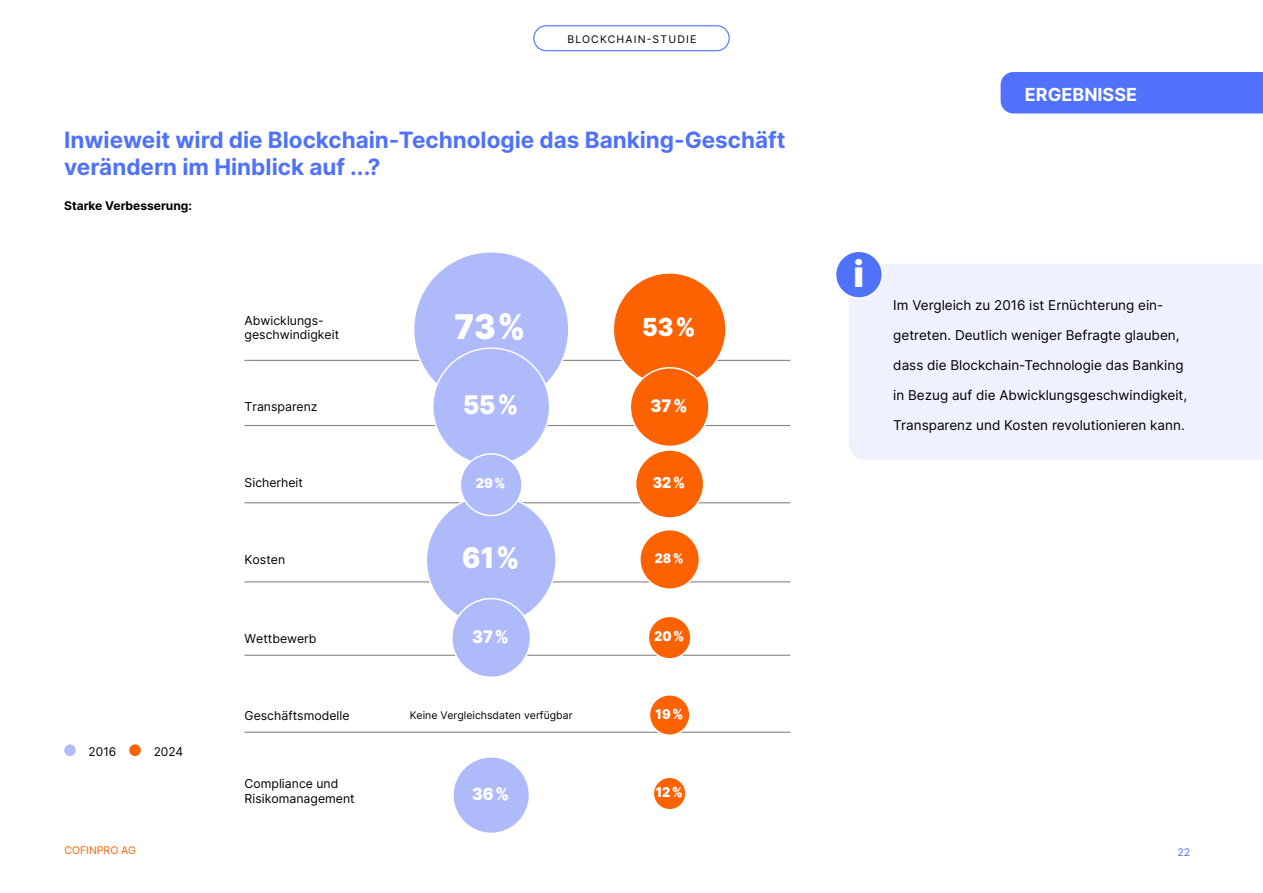
<style>
.page{position:relative;width:1263px;height:893px;background:#fff}
.page>*{position:absolute;margin:0;border:0;box-sizing:border-box;transform-origin:0 0}
.t1{font:900 36px "Inter";color:#fff}
.t2{font:900 34.2px "Inter";color:#fff;scale:.94 1}
.t3{font:900 28.65px "Inter";color:#fff;scale:.94 1}
.t4{font:900 25.8px "Inter";color:#fff;scale:.94 1}
.t5{font:900 24.9px "Inter";color:#fff;scale:.94 1}
.t6{font:700 22.5px/27px "Inter";color:#5072fb}
.t7{font:700 18px "Inter";color:#fff}
.t8{font:900 17.4px "Inter";color:#fff;scale:.94 1}
.t9{font:900 16.8px "Inter";color:#fff;scale:.94 1}
.t10{font:900 15px "Inter";color:#fff;scale:.94 1}
.t11{font:900 13.65px "Inter";color:#fff;scale:.94 1}
.t12{font:13.5px "Inter";color:#000}
.t13{font:900 13.5px "Inter";color:#fff;scale:.94 1}
.t14{font:900 13.2px "Inter";color:#fff;scale:.94 1}
.t15{font:12.3px/14.7px "Inter";color:#000}
.t16{font:700 12px "Inter";color:#000}
.t17{font:12px "Inter";color:#000}
.t18{font:10.5px "Inter";color:#020204}
.t19{font:10.5px "Inter";letter-spacing:.11em;color:#000}
.t20{font:10.5px "Inter";color:#fd6200}
.t21{font:10.5px "Inter";color:#5072fb}
</style>
<div class="page">
<div style="left:533px;top:25px;width:197px;height:26px;border:1px solid #5072fb;border-radius:12px"></div>
<hr style="left:245px;top:360px;width:545px;height:1px;background:#898584">
<hr style="left:245px;top:425px;width:545px;height:1px;background:#898584">
<hr style="left:245px;top:502px;width:545px;height:1px;background:#898584">
<hr style="left:245px;top:581px;width:545px;height:1px;background:#898584">
<hr style="left:245px;top:655px;width:545px;height:1px;background:#898584">
<hr style="left:245px;top:732px;width:545px;height:1px;background:#898584">
<div style="left:414px;top:252px;width:155px;height:155px;background:#aebafa;border-radius:50%"></div>
<div style="left:433px;top:348px;width:117px;height:117px;background:#aebafa;border-radius:50%"></div>
<div style="left:426px;top:495px;width:130px;height:130px;background:#aebafa;border-radius:50%"></div>
<div style="left:452px;top:599px;width:78px;height:78px;background:#aebafa;border-radius:50%"></div>
<div style="left:451px;top:598px;width:80px;height:80px;border:2px solid #fff;border-radius:50%"></div>
<div style="left:453px;top:757px;width:76px;height:76px;background:#aebafa;border-radius:50%"></div>
<div style="left:452px;top:756px;width:78px;height:78px;border:2px solid #fff;border-radius:50%"></div>
<div style="left:460px;top:454px;width:62px;height:61px;background:#aebafa;border-radius:50%"></div>
<div style="left:460px;top:453px;width:63px;height:63px;border:2px solid #fff;border-radius:50%"></div>
<div style="left:613px;top:273px;width:113px;height:113px;background:#fd6202;border-radius:50%"></div>
<div style="left:630px;top:368px;width:79px;height:78px;background:#fd6202;border-radius:50%"></div>
<div style="left:629px;top:367px;width:81px;height:80px;border:2px solid #fff;border-radius:50%"></div>
<div style="left:636px;top:450px;width:68px;height:68px;background:#fd6202;border-radius:50%"></div>
<div style="left:635px;top:449px;width:69px;height:70px;border:2px solid #fff;border-radius:50%"></div>
<div style="left:640px;top:530px;width:59px;height:59px;background:#fd6202;border-radius:50%"></div>
<div style="left:639px;top:529px;width:61px;height:61px;border:2px solid #fff;border-radius:50%"></div>
<div style="left:648px;top:616px;width:43px;height:43px;background:#fd6202;border-radius:50%"></div>
<div style="left:648px;top:616px;width:44px;height:44px;border:2px solid #fff;border-radius:50%"></div>
<div style="left:649px;top:695px;width:41px;height:40px;background:#fd6202;border-radius:50%"></div>
<div style="left:649px;top:694px;width:42px;height:42px;border:2px solid #fff;border-radius:50%"></div>
<div style="left:653px;top:777px;width:33px;height:33px;background:#fd6202;border-radius:50%"></div>
<div style="left:653px;top:776px;width:34px;height:34px;border:2px solid #fff;border-radius:50%"></div>
<div style="left:1001px;top:72px;width:262px;height:41px;background:#5072fb"></div>
<div style="left:849px;top:264px;width:414px;height:196px;background:#eff1fe"></div>
<div style="left:835px;top:251px;width:47px;height:47px;background:#5072fb;border-radius:50%"></div>
<div style="left:835px;top:251px;width:48px;height:48px;border:2px solid #fff;border-radius:50%"></div>
<div style="left:64px;top:744px;width:12px;height:12px;background:#aebafa;border-radius:50%"></div>
<div style="left:129px;top:744px;width:12px;height:12px;background:#fd6200;border-radius:50%"></div>
<p class="t19" style="left:567px;top:31px;width:130px">BLOCKCHAIN-STUDIE</p>
<h3 class="t6" style="left:64px;top:125px;width:723px">Inwieweit wird die Blockchain-Technologie das Banking-Geschäft verändern im Hinblick auf ...?</h3>
<p class="t16" style="left:64px;top:196px;width:129px">Starke Verbesserung:</p>
<h2 class="t2" style="left:454px;top:300px;width:78px">73%</h2>
<p class="t15" style="left:245px;top:313px;width:96px">Abwicklungs&shy;geschwindigkeit</p>
<h3 class="t5" style="left:642px;top:308px;width:59px">53%</h3>
<p class="t17" style="left:89px;top:743px;width:29px">2016</p>
<p class="t17" style="left:154px;top:743px;width:31px">2024</p>
<p class="t15" style="left:245px;top:398px;width:75px">Transparenz</p>
<p class="t15" style="left:245px;top:475px;width:60px">Sicherheit</p>
<p class="t15" style="left:245px;top:552px;width:42px">Kosten</p>
<p class="t15" style="left:245px;top:631px;width:73px">Wettbewerb</p>
<h3 class="t4" style="left:463px;top:384px;width:61px">55%</h3>
<p class="t11" style="left:476px;top:473px;width:33px">29%</p>
<h3 class="t3" style="left:462px;top:535px;width:63px">61%</h3>
<p class="t8" style="left:472px;top:623px;width:41px">37%</p>
<p class="t15" style="left:245px;top:708px;width:106px">Geschäftsmodelle</p>
<p class="t18" style="left:410px;top:708px;width:164px">Keine Vergleichsdaten verfügbar</p>
<p class="t15" style="left:245px;top:776px;width:112px">Compliance und<br>Risikomanagement</p>
<p class="t9" style="left:472px;top:781px;width:41px">36%</p>
<p class="t8" style="left:651px;top:392px;width:41px">37%</p>
<p class="t10" style="left:653px;top:471px;width:36px">32%</p>
<p class="t14" style="left:655px;top:548px;width:32px">28%</p>
<p class="t13" style="left:654px;top:626px;width:34px">20%</p>
<p class="t13" style="left:656px;top:703px;width:31px">19%</p>
<p class="t13" style="left:656px;top:782px;width:31px">12%</p>
<h3 class="t7" style="left:1025px;top:81px;width:114px">ERGEBNISSE</h3>
<h1 class="t1" style="left:854px;top:246px;width:12px">i</h1>
<p class="t12" style="left:893px;top:296px;width:272px">Im Vergleich zu 2016 ist Ernüchterung ein-</p>
<p class="t12" style="left:893px;top:326px;width:288px">getreten. Deutlich weniger Befragte glauben,</p>
<p class="t12" style="left:893px;top:356px;width:292px">dass die Blockchain-Technologie das Banking</p>
<p class="t12" style="left:893px;top:386px;width:295px">in Bezug auf die Abwicklungsgeschwindigkeit,</p>
<p class="t12" style="left:893px;top:416px;width:293px">Transparenz und Kosten revolutionieren kann.</p>
<p class="t20" style="left:64px;top:843px;width:73px">COFINPRO AG</p>
<p class="t21" style="left:1177px;top:845px;width:14px">22</p>
</div>
